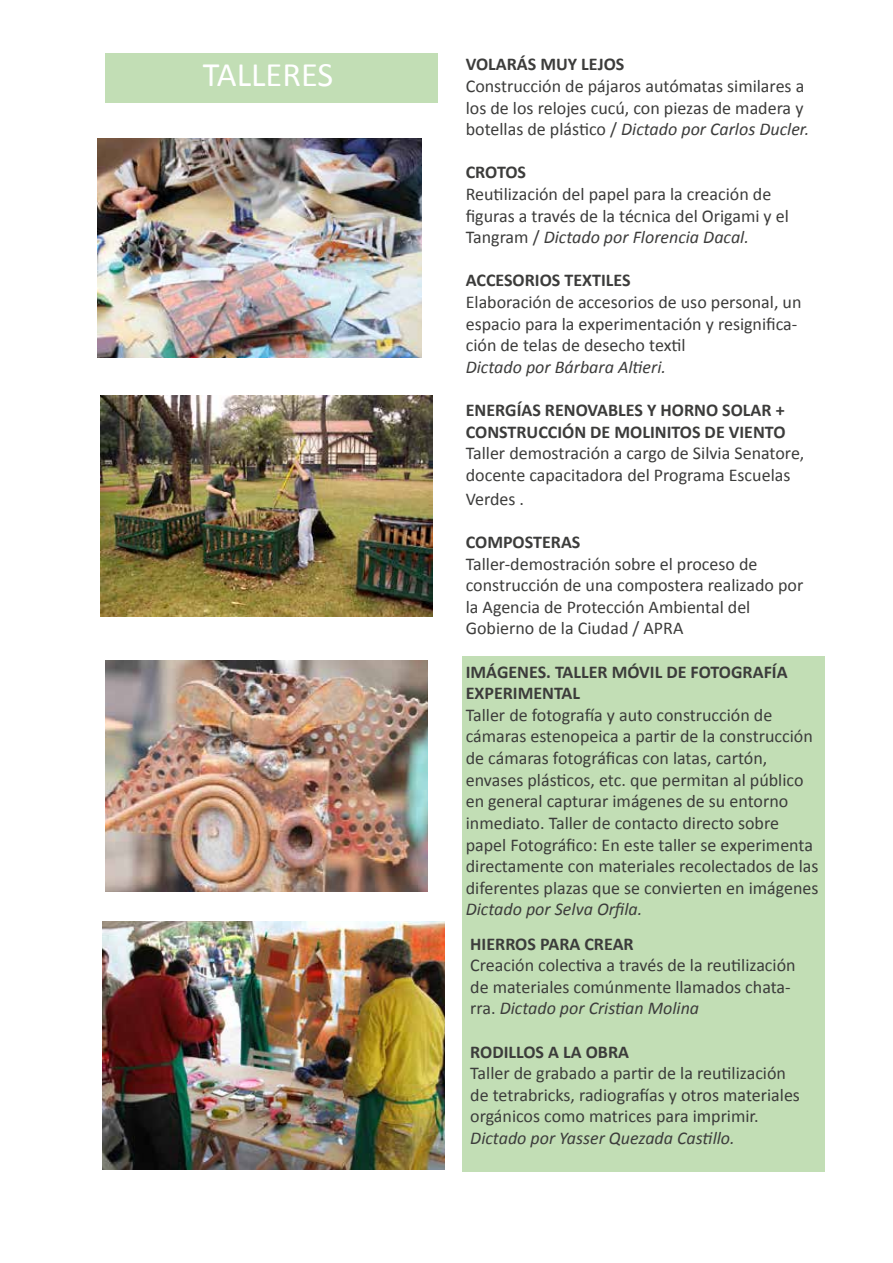
<style>
.page{position:relative;width:893px;height:1263px;background:#fff}
.page>*{position:absolute;margin:0;border:0;box-sizing:border-box;transform-origin:0 0}
.t1{font:34.35px "Calibri";color:#fff}
.t2{font:18px/21.6px "Calibri";color:#3c3c3b}
.t3{font:700 18px/21.6px "Calibri";color:#3c3c3b}
.t4{font:italic 18px "Calibri";color:#3c3c3b}
.s1{font-style:italic}
</style>
<div class="page">
<div style="left:462px;top:656px;width:363px;height:516px;background:#c2deb5"></div>
<div style="left:105px;top:53px;width:332px;height:50px;background:#c2deb5"></div>
<img style="left:105px;top:660px;width:323px;height:231px">
<img style="left:98px;top:138px;width:323px;height:219px">
<img style="left:102px;top:921px;width:342px;height:249px">
<img style="left:101px;top:395px;width:332px;height:222px">
<h1 class="t1" style="left:203px;top:53px;width:132px">TALLERES</h1>
<p class="t3" style="left:466px;top:54px;width:160px">VOLARÁS MUY LEJOS</p>
<p class="t2" style="left:466px;top:75px;width:345px">Construcción de pájaros autómatas similares a los de los relojes cucú, con piezas de madera y botellas de plástico / <span class="s1">Dictado por Carlos Ducler.</span></p>
<p class="t3" style="left:466px;top:162px;width:62px">CROTOS</p>
<p class="t2" style="left:466px;top:183px;width:325px">Reutilización del papel para la creación de figuras a través de la técnica del Origami y el<br>Tangram / <span class="s1">Dictado por Florencia Dacal.</span></p>
<p class="t3" style="left:466px;top:270px;width:166px">ACCESORIOS TEXTILES</p>
<p class="t2" style="left:466px;top:291px;width:337px">Elaboración de accesorios de uso personal, un espacio para la experimentación y resignifica&shy;ción de telas de desecho textil</p>
<p class="t4" style="left:466px;top:355px;width:202px">Dictado por Bárbara Altieri.</p>
<p class="t3" style="left:466px;top:399px;width:321px">ENERGÍAS RENOVABLES Y HORNO SOLAR +<br>CONSTRUCCIÓN DE MOLINITOS DE VIENTO</p>
<p class="t2" style="left:466px;top:442px;width:340px">Taller demostración a cargo de Silvia Senatore, docente capacitadora del Programa Escuelas</p>
<p class="t2" style="left:466px;top:488px;width:60px">Verdes .</p>
<p class="t3" style="left:466px;top:531px;width:116px">COMPOSTERAS</p>
<p class="t2" style="left:466px;top:553px;width:339px">Taller-demostración sobre el proceso de construcción de una compostera realizado por la Agencia de Protección Ambiental del Gobierno de la Ciudad / APRA</p>
<p class="t3" style="left:466px;top:661px;width:323px">IMÁGENES. TALLER MÓVIL DE FOTOGRAFÍA<br>EXPERIMENTAL</p>
<p class="t2" style="left:466px;top:704px;width:354px">Taller de fotografía y auto construcción de cámaras estenopeica a partir de la construcción de cámaras fotográficas con latas, cartón, envases plásticos, etc. que permitan al público en general capturar imágenes de su entorno inmediato. Taller de contacto directo sobre papel Fotográfico: En este taller se experimenta directamente con materiales recolectados de las diferentes plazas que se convierten en imágenes</p>
<p class="t4" style="left:466px;top:897px;width:178px">Dictado por Selva Orfila.</p>
<p class="t3" style="left:470px;top:933px;width:165px">HIERROS PARA CREAR</p>
<p class="t2" style="left:470px;top:954px;width:327px">Creación colectiva a través de la reutilización de materiales comúnmente llamados chata&shy;rra. <span class="s1">Dictado por Cristian Molina</span></p>
<p class="t3" style="left:470px;top:1041px;width:160px">RODILLOS A LA OBRA</p>
<p class="t2" style="left:470px;top:1062px;width:331px">Taller de grabado a partir de la reutilización de tetrabricks, radiografías y otros materiales orgánicos como matrices para imprimir.</p>
<p class="t4" style="left:470px;top:1126px;width:266px">Dictado por Yasser Quezada Castillo.</p>
</div>
